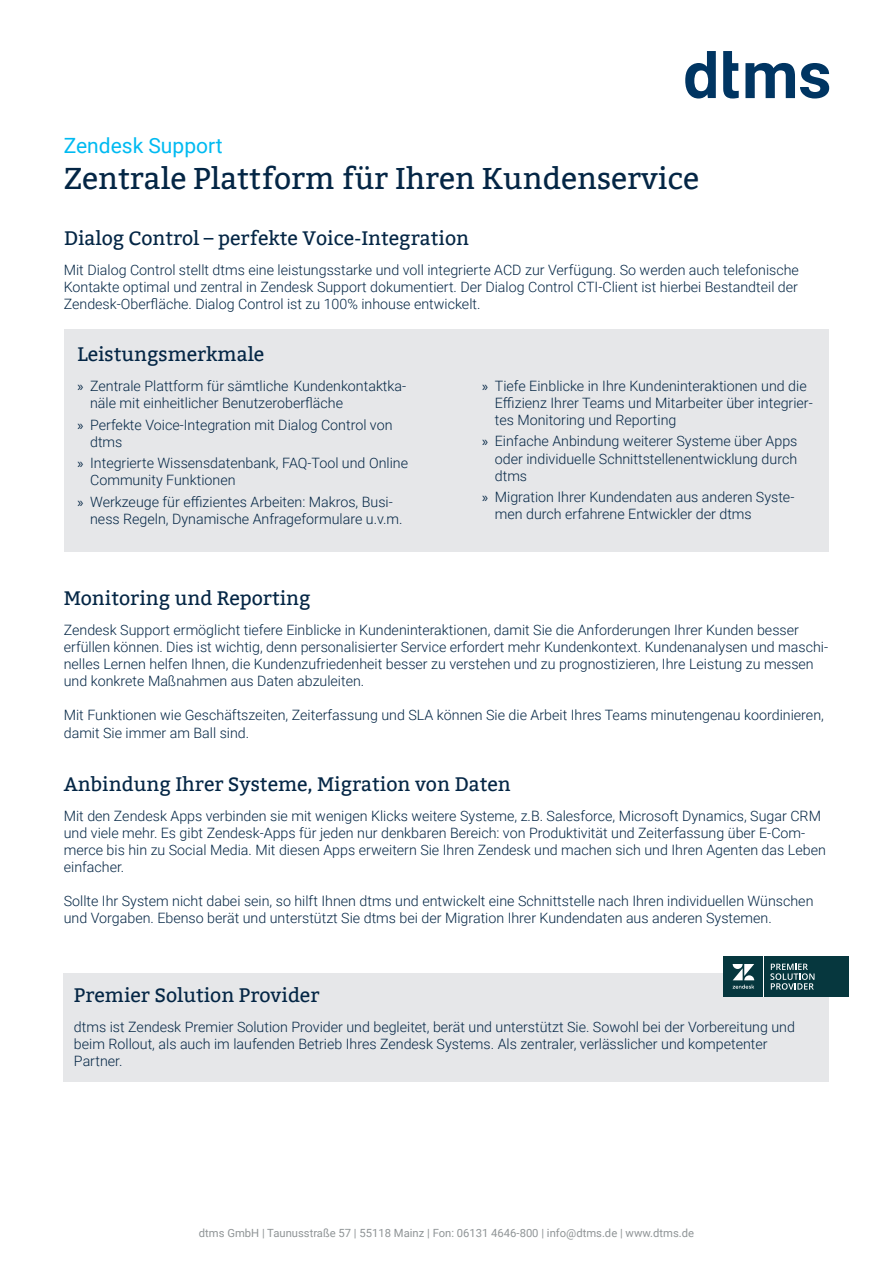
<style>
.page{position:relative;width:893px;height:1263px;background:#fff}
.page>*{position:absolute;margin:0;border:0;box-sizing:border-box;transform-origin:0 0}
.t1{font:30px "Bitter";color:#042645}
.t2{font:21px "Roboto";color:#00baf1}
.t3{font:19.5px "Bitter";color:#042645}
.t4{font:300 14.25px/17.1px "Roboto";color:#042645}
.t5{font:11.25px "Roboto";color:#909597}
.s1{font-family:"Myriad Pro";font-weight:400}
</style>
<div class="page">
<svg style="left:723px;top:51px;width:16px;height:48px"></svg>
<svg style="left:685px;top:51px;width:31px;height:48px"></svg>
<svg style="left:745px;top:63px;width:84px;height:36px"></svg>
<div style="left:64px;top:329px;width:764px;height:223px;background:#e6e7e9"></div>
<div style="left:64px;top:973px;width:765px;height:109px;background:#e6e7e9"></div>
<div style="left:723px;top:956px;width:125px;height:41px;background:#06373e"></div>
<svg style="left:733px;top:964px;width:21px;height:25px"></svg>
<hr style="left:763px;top:956px;width:1px;height:41px;background:#fff">
<svg style="left:770px;top:964px;width:44px;height:26px"></svg>
<h2 class="t2" style="left:64px;top:131px;width:160px">Zendesk Support</h2>
<h1 class="t1" style="left:64px;top:161px;width:637px">Zentrale Plattform für Ihren Kundenservice</h1>
<h3 class="t3" style="left:64px;top:227px;width:407px">Dialog Control – perfekte Voice-Integration</h3>
<p class="t4" style="left:64px;top:261px;width:737px;text-align:justify">Mit Dialog Control stellt dtms eine leistungsstarke und voll integrierte ACD zur Verfügung. So werden auch telefonische Kontakte optimal und zentral in Zendesk Support dokumentiert. Der Dialog Control CTI-Client ist hierbei Bestandteil der Zendesk-Oberfläche. Dialog Control ist zu 100% inhouse entwickelt.</p>
<h3 class="t3" style="left:77px;top:343px;width:188px">Leistungsmerkmale</h3>
<p class="t4" style="left:90px;top:377px;width:318px;text-indent:-13px"><span class="s1">»</span> Zentrale Plattform für sämtliche Kundenkontaktka&shy;näle mit einheitlicher Benutzeroberfläche</p>
<p class="t4" style="left:90px;top:416px;width:304px;text-indent:-13px"><span class="s1">»</span> Perfekte Voice-Integration mit Dialog Control von dtms</p>
<p class="t4" style="left:90px;top:454px;width:319px;text-indent:-13px"><span class="s1">»</span> Integrierte Wissensdatenbank, FAQ-Tool und Online<br>Community Funktionen</p>
<p class="t4" style="left:90px;top:492px;width:314px;text-indent:-13px"><span class="s1">»</span> Werkzeuge für effizientes Arbeiten: Makros, Busi&shy;ness Regeln, Dynamische Anfrageformulare u.v.m.</p>
<p class="t4" style="left:495px;top:377px;width:320px;text-indent:-13px"><span class="s1">»</span> Tiefe Einblicke in Ihre Kundeninteraktionen und die<br>Effizienz Ihrer Teams und Mitarbeiter über integrier&shy;tes Monitoring und Reporting</p>
<p class="t4" style="left:495px;top:432px;width:304px;text-align:justify;text-indent:-13px"><span class="s1">»</span> Einfache Anbindung weiterer Systeme über Apps oder individuelle Schnittstellenentwicklung durch dtms</p>
<p class="t4" style="left:495px;top:488px;width:301px;text-indent:-13px"><span class="s1">»</span> Migration Ihrer Kundendaten aus anderen Syste&shy;men durch erfahrene Entwickler der dtms</p>
<h3 class="t3" style="left:64px;top:587px;width:248px">Monitoring und Reporting</h3>
<p class="t4" style="left:64px;top:621px;width:766px">Zendesk Support ermöglicht tiefere Einblicke in Kundeninteraktionen, damit Sie die Anforderungen Ihrer Kunden besser erfüllen können. Dies ist wichtig, denn personalisierter Service erfordert mehr Kundenkontext. Kundenanalysen und maschi&shy;nelles Lernen helfen Ihnen, die Kundenzufriedenheit besser zu verstehen und zu prognostizieren, Ihre Leistung zu messen und konkrete Maßnahmen aus Daten abzuleiten.</p>
<p class="t4" style="left:64px;top:706px;width:762px">Mit Funktionen wie Geschäftszeiten, Zeiterfassung und SLA können Sie die Arbeit Ihres Teams minutengenau koordinieren, damit Sie immer am Ball sind.</p>
<h3 class="t3" style="left:64px;top:772px;width:448px">Anbindung Ihrer Systeme, Migration von Daten</h3>
<p class="t4" style="left:64px;top:806px;width:764px">Mit den Zendesk Apps verbinden sie mit wenigen Klicks weitere Systeme, z.B. Salesforce, Microsoft Dynamics, Sugar CRM und viele mehr. Es gibt Zendesk-Apps für jeden nur denkbaren Bereich: von Produktivität und Zeiterfassung über E-Com&shy;merce bis hin zu Social Media. Mit diesen Apps erweitern Sie Ihren Zendesk und machen sich und Ihren Agenten das Leben einfacher.</p>
<p class="t4" style="left:64px;top:892px;width:751px">Sollte Ihr System nicht dabei sein, so hilft Ihnen dtms und entwickelt eine Schnittstelle nach Ihren individuellen Wünschen und Vorgaben. Ebenso berät und unterstützt Sie dtms bei der Migration Ihrer Kundendaten aus anderen Systemen.</p>
<h3 class="t3" style="left:74px;top:984px;width:247px">Premier Solution Provider</h3>
<p class="t4" style="left:74px;top:1018px;width:722px">dtms ist Zendesk Premier Solution Provider und begleitet, berät und unterstützt Sie. Sowohl bei der Vorbereitung und beim Rollout, als auch im laufenden Betrieb Ihres Zendesk Systems. Als zentraler, verlässlicher und kompetenter<br>Partner.</p>
<p class="t5" style="left:199px;top:1225px;width:497px">dtms GmbH | Taunusstraße 57 | 55118 Mainz | Fon: 06131 4646-800 | info@dtms.de | www.dtms.de</p>
</div>
